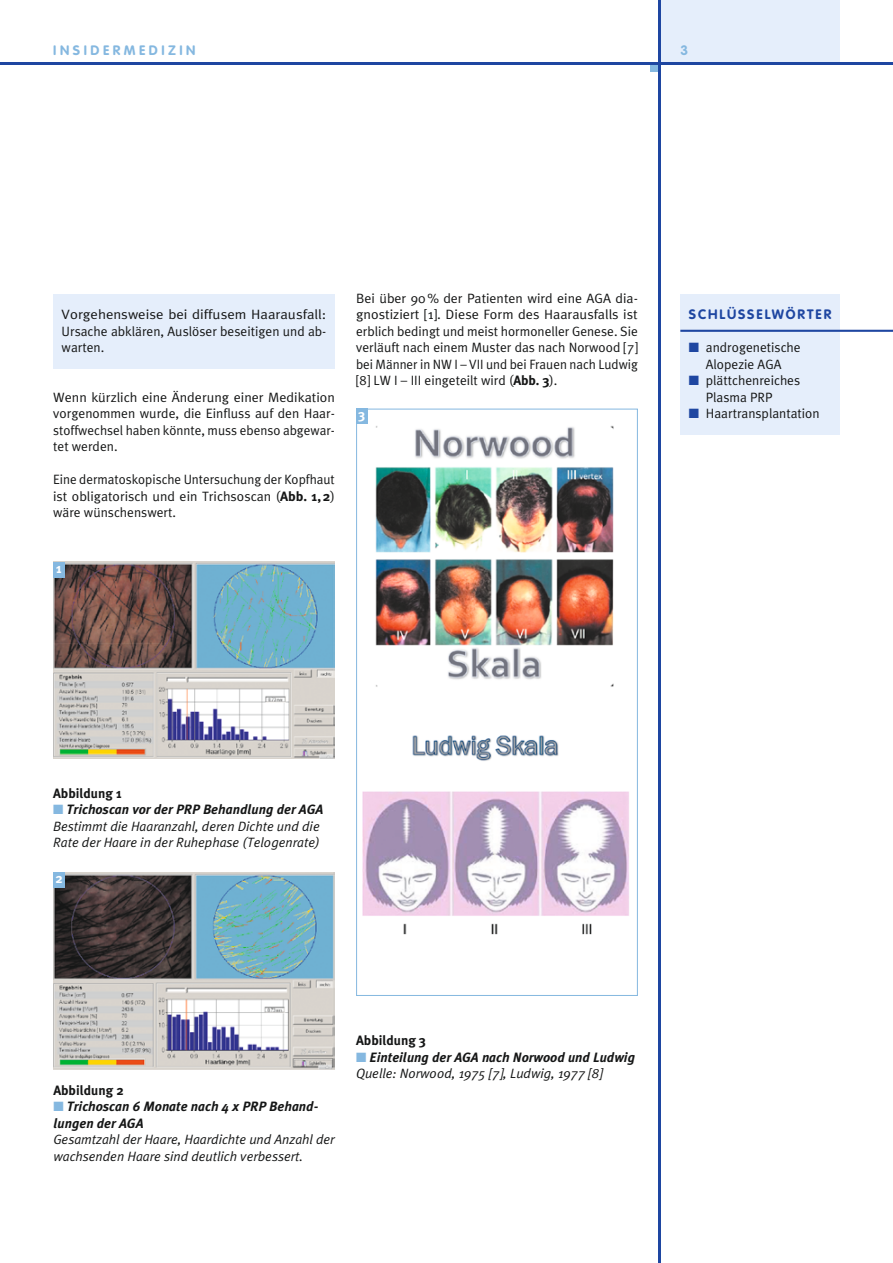
<style>
.page{position:relative;width:893px;height:1263px;background:#fff}
.page>*{position:absolute;margin:0;border:0;box-sizing:border-box;transform-origin:0 0}
.Fließtext{font:13.5px/16.5px "Meta Plus Normal";color:#151616;text-align:justify}
.Bildunter_3{font:italic 13.5px/16.5px "Meta Plus Normal";color:#151616}
.Fließtext-2{font:13.5px/16.5px "Meta Plus Normal";color:#151616;text-align:justify;scale:1.04 1}
.Bildunter_3-2{font:italic 700 13.5px/16.5px "Meta Plus";color:#151616}
.Fließtext_Kasten{font:13.5px/16.5px "Meta Plus Normal";color:#151616;text-align:justify;scale:1.09 1}
.Fließtext_Kasten-2{font:13.5px/16.5px "Meta Plus Normal";color:#151616;text-align:center}
.Bildunter_1{font:700 13.5px "Meta Plus";color:#151616}
.t1{font:700 13.5px "VAG Rounded";letter-spacing:.265em;color:#85b8e0}
.Zwischentitel_Kasten{font:700 13.5px "VAG Rounded";letter-spacing:.145em;color:#1e46a1}
.Fließtext-3{font:700 13.5px "Meta Plus";color:#fff}
.s1{font-family:"Meta Plus";font-weight:700}
.s2{color:#1e46a1}
.s3{color:#85b8e0}
</style>
<div class="page">
<div style="left:651px;top:64px;width:8px;height:8px;background:#85b8e0"></div>
<div style="left:659px;top:0;width:181px;height:64px;background:#e5eefb"></div>
<hr style="left:0;top:62px;width:893px;height:3px;background:#1e46a1">
<hr style="left:658px;top:0;width:2px;height:1263px;background:#1e46a1">
<div style="left:53px;top:295px;width:282px;height:74px;background:#e5eefb"></div>
<img style="left:375px;top:425px;width:239px;height:262px">
<div style="left:680px;top:295px;width:160px;height:140px;background:#e5eefb"></div>
<hr style="left:680px;top:330px;width:213px;height:2px;background:#1e46a1">
<img style="left:53px;top:562px;width:282px;height:197px">
<div style="left:53px;top:562px;width:12px;height:15px;background:#85b8e0"></div>
<img style="left:53px;top:872px;width:282px;height:197px">
<div style="left:53px;top:872px;width:12px;height:16px;background:#85b8e0"></div>
<img style="left:362px;top:735px;width:267px;height:200px">
<div style="left:356px;top:409px;width:282px;height:587px;border:1px solid #85b8e0"></div>
<div style="left:356px;top:409px;width:12px;height:15px;background:#85b8e0"></div>
<p class="t1" style="left:53px;top:43px;width:144px">INSIDERMEDIZIN</p>
<p class="t1" style="left:680px;top:43px;width:9px">3</p>
<p class="Fließtext_Kasten" style="left:62px;top:306px;width:244px">Vorgehensweise bei diffusem Haarausfall:<br>Ursache abklären, Auslöser beseitigen und ab&shy;warten.</p>
<p class="Fließtext-2" style="left:53px;top:389px;width:272px">Wenn kürzlich eine Änderung einer Medikation vorgenommen wurde, die Einfluss auf den Haar&shy;stoffwechsel haben könnte, muss ebenso abgewar&shy;tet werden.</p>
<p class="Fließtext" style="left:53px;top:471px;width:283px">Eine dermatoskopische Untersuchung der Kopfhaut ist obligatorisch und ein Trichsoscan (<span class="s1">Abb. 1,2</span>) wäre wünschenswert.</p>
<p class="Fließtext-3" style="left:56px;top:560px;width:7px">1</p>
<p class="Fließtext" style="left:356px;top:290px;width:283px">Bei über 90% der Patienten wird eine AGA dia&shy;gnostiziert [1]. Diese Form des Haarausfalls ist erblich bedingt und meist hormoneller Genese. Sie verläuft nach einem Muster das nach Norwood [7] bei Männer in NW I – VII und bei Frauen nach Ludwig [8] LW I – III eingeteilt wird (<span class="s1">Abb. 3</span>).</p>
<p class="Fließtext-3" style="left:359px;top:407px;width:8px">3</p>
<p class="Zwischentitel_Kasten" style="left:689px;top:307px;width:144px">SCHLÜSSELWÖRTER</p>
<p class="Fließtext_Kasten-2" style="left:689px;top:339px;width:113px"><span class="s2">■</span> androgenetische<br>Alopezie AGA</p>
<p class="Fließtext_Kasten-2" style="left:706px;top:372px;width:96px;text-align:left;text-indent:-17px"><span class="s2">■</span> plättchenreiches<br>Plasma PRP</p>
<p class="Fließtext_Kasten-2" style="left:689px;top:405px;width:132px"><span class="s2">■</span> Haartransplantation</p>
<p class="Bildunter_1" style="left:53px;top:785px;width:70px">Abbildung 1</p>
<p class="Bildunter_3-2" style="left:53px;top:801px;width:272px"><span class="s3">■</span> Trichoscan vor der PRP Behandlung der AGA</p>
<p class="Bildunter_3" style="left:53px;top:818px;width:268px">Bestimmt die Haaranzahl, deren Dichte und die<br>Rate der Haare in der Ruhephase (Telogenrate)</p>
<p class="Fließtext-3" style="left:55px;top:870px;width:9px">2</p>
<p class="Bildunter_1" style="left:53px;top:1082px;width:72px">Abbildung 2</p>
<p class="Bildunter_3-2" style="left:53px;top:1098px;width:266px"><span class="s3">■</span> Trichoscan 6 Monate nach 4 x PRP Behand&shy;lungen der AGA</p>
<p class="Bildunter_3" style="left:53px;top:1131px;width:283px">Gesamtzahl der Haare, Haardichte und Anzahl der wachsenden Haare sind deutlich verbessert.</p>
<p class="Bildunter_1" style="left:356px;top:1033px;width:71px">Abbildung 3</p>
<p class="Bildunter_3-2" style="left:356px;top:1049px;width:280px"><span class="s3">■</span> Einteilung der AGA nach Norwood und Ludwig</p>
<p class="Bildunter_3" style="left:356px;top:1065px;width:248px">Quelle: Norwood, 1975 [7], Ludwig, 1977 [8]</p>
</div>
